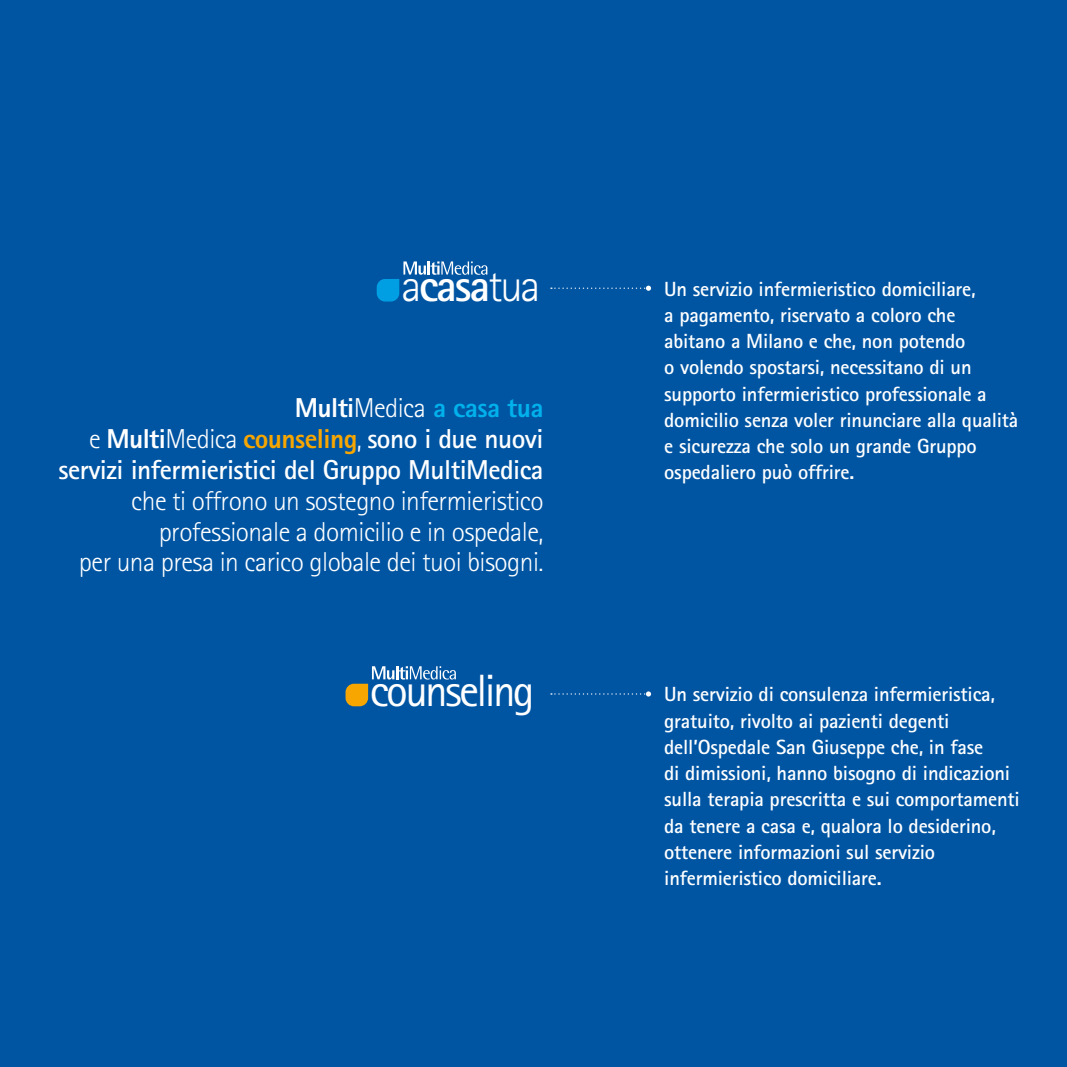
<style>
.page{position:relative;width:1067px;height:1067px;background:#0055a3}
.page>*{position:absolute;margin:0;border:0;box-sizing:border-box;transform-origin:0 0}
.t1{font:45.32px "Rotis Sans Serif Std";letter-spacing:-.06em;color:#fff}
.t2{font:300 45.32px "Rotis Sans Serif Std";color:#fff}
.t3{font:300 27.3px/30.8px "Rotis Sans Serif Std";letter-spacing:-.02em;color:#fff;text-align:right}
.t4{font:700 27.3px/30.8px "Rotis Sans Serif Std";letter-spacing:-.02em;color:#fff;text-align:right}
.t5{font:700 20.47px/26.2px "Rotis Sans Serif Std";letter-spacing:-.01em;color:#fff}
.s1{font-weight:700}
.s2{font-weight:800}
.s3{font-weight:300}
.s4{font-weight:800;color:#00b1eb}
.s5{font-weight:800;color:#f7a600}
</style>
<div class="page">
<svg style="left:551px;top:691px;width:100px;height:5px"></svg>
<svg style="left:551px;top:286px;width:100px;height:5px"></svg>
<svg style="left:377px;top:261px;width:110px;height:40px"></svg>
<svg style="left:345px;top:666px;width:111px;height:40px"></svg>
<h1 class="t2" style="left:401px;top:260px;width:141px">a<span class="s1">casa</span>tua</h1>
<h2 class="t4" style="left:59px;top:392px;width:486px"><span class="s2">Multi</span><span class="s3">Medica</span> <span class="s4">a casa tua<br></span><span class="s3">e</span> <span class="s2">Multi</span><span class="s3">Medica</span> <span class="s5">counseling</span><span class="s3">,</span> sono i due nuovi servizi infermieristici del Gruppo MultiMedica</h2>
<h2 class="t3" style="left:79px;top:485px;width:466px">che ti offrono un sostegno infermieristico professionale a domicilio e in ospedale,<br>per una presa in carico globale dei tuoi bisogni.</h2>
<h1 class="t1" style="left:370px;top:663px;width:166px">counseling</h1>
<p class="t5" style="left:664px;top:275px;width:356px">Un servizio infermieristico domiciliare,<br>a pagamento, riservato a coloro che abitano a Milano e che, non potendo<br>o volendo spostarsi, necessitano di un supporto infermieristico professionale a domicilio senza voler rinunciare alla qualità e sicurezza che solo un grande Gruppo ospedaliero può offrire.</p>
<p class="t5" style="left:664px;top:681px;width:357px">Un servizio di consulenza infermieristica, gratuito, rivolto ai pazienti degenti dell’Ospedale San Giuseppe che, in fase<br>di dimissioni, hanno bisogno di indicazioni sulla terapia prescritta e sui comportamenti da tenere a casa e, qualora lo desiderino, ottenere informazioni sul servizio infermieristico domiciliare.</p>
</div>
